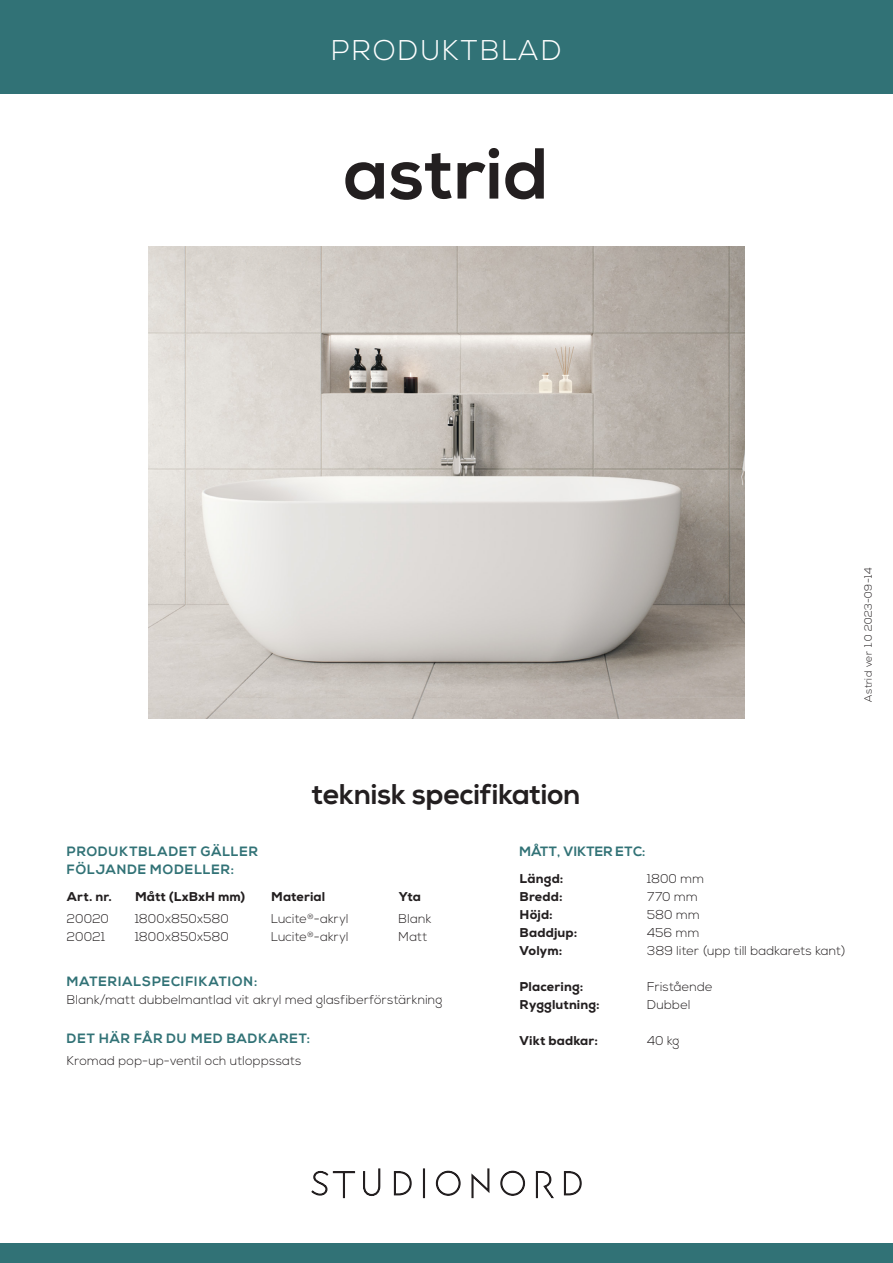
<style>
.page{position:relative;width:893px;height:1263px;background:#fff}
.page>*{position:absolute;margin:0;border:0;box-sizing:border-box;transform-origin:0 0}
.Ingress_centrerat{font:700 72px "Nexa";letter-spacing:.01em;color:#231f20}
.t1{font:700 28.5px "Nexa";color:#231f20}
.Ingress_centrerat-2{font:300 28.5px "Nexa";letter-spacing:.08em;color:#fff}
.Ingress_centrerat-3{font:700 13.5px/18px "Nexa";letter-spacing:.065em;color:#317276}
.Ingress_centrerat-4{font:700 13.5px "Nexa";letter-spacing:.01em;color:#317276}
.sid_2_fakta{font:300 12.75px "Nexa";letter-spacing:.015em;color:#231f20}
.sid_2_fakta-2{font:800 12.75px "Nexa";letter-spacing:.01em;color:#231f20}
.versionsnummer{font:300 10.5px "Nexa";letter-spacing:.03em;color:#231f20}
</style>
<div class="page">
<div style="left:0;top:0;width:893px;height:94px;background:#317276"></div>
<div style="left:0;top:1244px;width:893px;height:19px;background:#317276"></div>
<img style="left:149px;top:247px;width:595px;height:472px">
<svg style="left:311px;top:1168px;width:271px;height:30px"></svg>
<p class="Ingress_centrerat-2" style="left:331px;top:33px;width:232px">PRODUKTBLAD</p>
<p class="Ingress_centrerat" style="left:344px;top:132px;width:206px">astrid</p>
<p class="versionsnummer" style="left:862px;top:702px;width:136px;rotate:-90deg">Astrid ver 1.0 2023-09-14</p>
<p class="t1" style="left:312px;top:777px;width:270px">teknisk specifikation</p>
<p class="Ingress_centrerat-3" style="left:67px;top:843px;width:193px">PRODUKTBLADET GÄLLER<br>FÖLJANDE MODELLER:</p>
<p class="sid_2_fakta-2" style="left:67px;top:888px;width:46px">Art. nr.</p>
<p class="sid_2_fakta-2" style="left:135px;top:888px;width:112px">Mått (LxBxH mm)</p>
<p class="sid_2_fakta-2" style="left:271px;top:888px;width:56px">Material</p>
<p class="sid_2_fakta-2" style="left:399px;top:888px;width:24px">Yta</p>
<p class="sid_2_fakta" style="left:67px;top:911px;width:44px">20020</p>
<p class="sid_2_fakta" style="left:135px;top:911px;width:95px">1800x850x580</p>
<p class="sid_2_fakta" style="left:271px;top:911px;width:79px">Lucite<sup>®</sup>-akryl</p>
<p class="sid_2_fakta" style="left:399px;top:911px;width:34px">Blank</p>
<p class="sid_2_fakta" style="left:67px;top:929px;width:40px">20021</p>
<p class="sid_2_fakta" style="left:135px;top:929px;width:95px">1800x850x580</p>
<p class="sid_2_fakta" style="left:271px;top:929px;width:79px">Lucite<sup>®</sup>-akryl</p>
<p class="sid_2_fakta" style="left:399px;top:929px;width:30px">Matt</p>
<p class="Ingress_centrerat-3" style="left:67px;top:972px;width:192px">MATERIALSPECIFIKATION:</p>
<p class="sid_2_fakta" style="left:67px;top:992px;width:377px">Blank/matt dubbelmantlad vit akryl med glasfiberförstärkning</p>
<p class="Ingress_centrerat-3" style="left:67px;top:1030px;width:245px">DET HÄR FÅR DU MED BADKARET:</p>
<p class="sid_2_fakta" style="left:67px;top:1053px;width:236px">Kromad pop-up-ventil och utloppssats</p>
<p class="Ingress_centrerat-4" style="left:520px;top:844px;width:127px">MÅTT, VIKTER ETC:</p>
<p class="sid_2_fakta-2" style="left:520px;top:870px;width:45px">Längd:</p>
<p class="sid_2_fakta" style="left:647px;top:871px;width:59px">1800 mm</p>
<p class="sid_2_fakta-2" style="left:520px;top:888px;width:44px">Bredd:</p>
<p class="sid_2_fakta" style="left:647px;top:889px;width:52px">770 mm</p>
<p class="sid_2_fakta-2" style="left:520px;top:906px;width:35px">Höjd:</p>
<p class="sid_2_fakta" style="left:647px;top:907px;width:54px">580 mm</p>
<p class="sid_2_fakta-2" style="left:520px;top:924px;width:59px">Baddjup:</p>
<p class="sid_2_fakta" style="left:647px;top:925px;width:54px">456 mm</p>
<p class="sid_2_fakta-2" style="left:520px;top:942px;width:44px">Volym:</p>
<p class="sid_2_fakta" style="left:647px;top:943px;width:200px">389 liter (upp till badkarets kant)</p>
<p class="sid_2_fakta-2" style="left:520px;top:978px;width:65px">Placering:</p>
<p class="sid_2_fakta" style="left:647px;top:979px;width:67px">Fristående</p>
<p class="sid_2_fakta-2" style="left:520px;top:996px;width:82px">Rygglutning:</p>
<p class="sid_2_fakta" style="left:647px;top:997px;width:45px">Dubbel</p>
<p class="sid_2_fakta-2" style="left:520px;top:1032px;width:80px">Vikt badkar:</p>
<p class="sid_2_fakta" style="left:647px;top:1033px;width:34px">40 kg</p>
</div>
